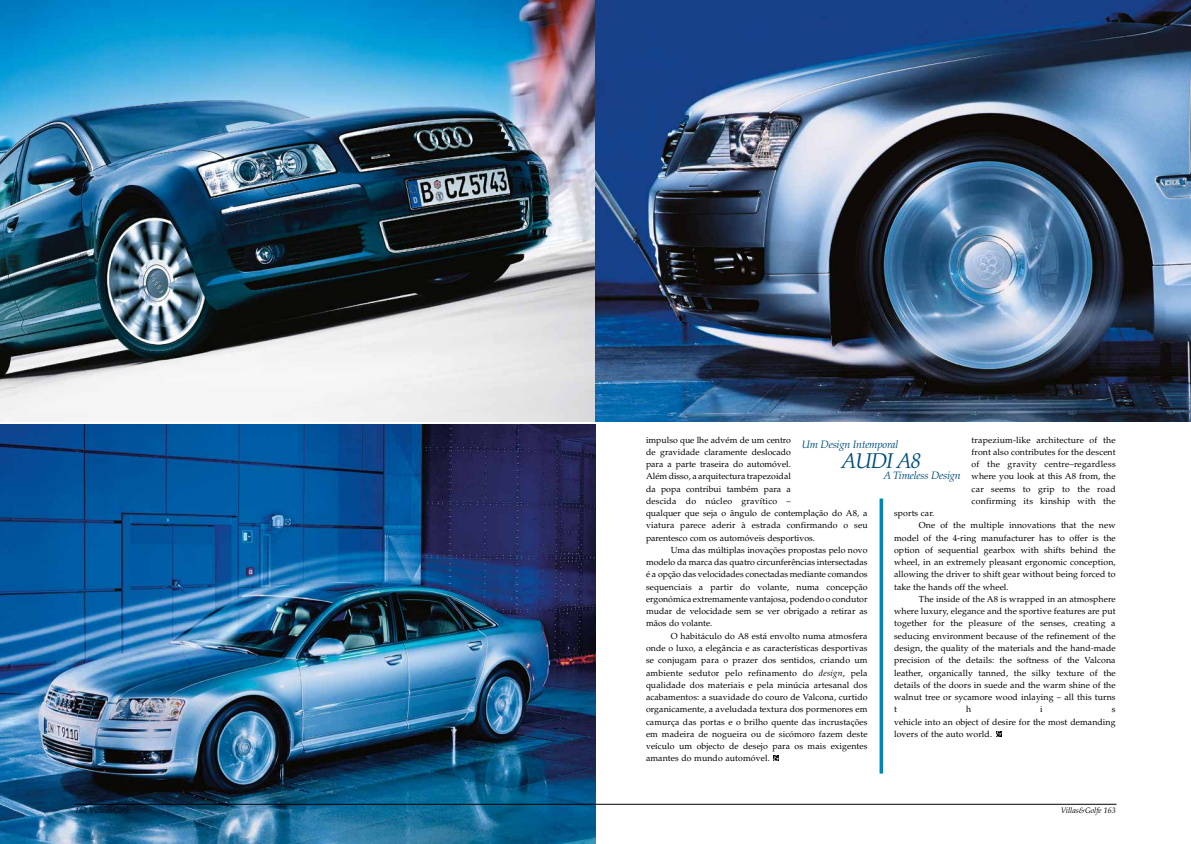
<style>
.page{position:relative;width:1191px;height:844px;background:#fff}
.page>*{position:absolute;margin:0;border:0;box-sizing:border-box;transform-origin:0 0}
.t1{font:italic 21.35px "Palatino";letter-spacing:-.06em;color:#004f7c}
.t2{font:italic 10.67px "Palatino";letter-spacing:-.02em;color:#004f7c}
.t3{font:8.75px/12.2px "Palatino";letter-spacing:.01em;color:#000;text-align:justify}
.t4{font:italic 7.88px "Palatino";color:#000}
.s1{font-style:italic}
</style>
<div class="page">
<img style="left:0;top:424px;width:595px;height:419px">
<img style="left:0;top:0;width:595px;height:422px">
<hr style="left:595px;top:803px;width:521px;height:1px;background:#000">
<svg style="left:879px;top:498px;width:4px;height:275px"></svg>
<svg style="left:996px;top:731px;width:5px;height:5px"></svg>
<svg style="left:773px;top:755px;width:6px;height:6px"></svg>
<hr style="left:74px;top:803px;width:521px;height:1px;background:#000">
<img style="left:595px;top:0;width:596px;height:422px">
<p class="t3" style="left:971px;top:433px;width:146px">trapezium-like architecture of the front also contributes for the descent of the gravity centre–regardless where you look at this A8 from, the car seems to grip to the road confirming its kinship with the</p>
<p class="t3" style="left:646px;top:433px;width:223px;text-align:left">impulso que lhe advém de um centro<br>de gravidade claramente deslocado<br>para a parte traseira do automóvel.<br>Além disso, a arquitectura trapezoidal<br>da popa contribui também para a<br>descida do núcleo gravítico –<br>qualquer que seja o ângulo de contemplação do A8, a viatura parece aderir à estrada confirmando o seu parentesco com os automóveis desportivos.</p>
<p class="t3" style="left:646px;top:544px;width:223px;text-indent:25px">Uma das múltiplas inovações propostas pelo novo modelo da marca das quatro circunferências intersectadas é a opção das velocidades conectadas mediante comandos sequenciais a partir do volante, numa concepção ergonómica extremamente vantajosa, podendo o condutor mudar de velocidade sem se ver obrigado a retirar as mãos do volante.</p>
<p class="t3" style="left:646px;top:629px;width:223px;text-indent:25px">O habitáculo do A8 está envolto numa atmosfera onde o luxo, a elegância e as características desportivas se conjugam para o prazer dos sentidos, criando um ambiente sedutor pelo refinamento do <span class="s1">design</span>, pela qualidade dos materiais e pela minúcia artesanal dos acabamentos: a suavidade do couro de Valcona, curtido organicamente, a aveludada textura dos pormenores em camurça das portas e o brilho quente das incrustações em madeira de nogueira ou de sicómoro fazem deste veículo um objecto de desejo para os mais exigentes amantes do mundo automóvel.</p>
<p class="t2" style="left:801px;top:438px;width:98px">Um Design Intemporal</p>
<h1 class="t1" style="left:841px;top:448px;width:81px">AUDI A8</h1>
<p class="t2" style="left:883px;top:469px;width:79px">A Timeless Design</p>
<p class="t3" style="left:894px;top:507px;width:42px">sports car.</p>
<p class="t3" style="left:919px;top:519px;width:198px">One of the multiple innovations that the new</p>
<p class="t3" style="left:894px;top:531px;width:223px">model of the 4-ring manufacturer has to offer is the</p>
<p class="t3" style="left:894px;top:544px;width:223px">option of sequential gearbox with shifts behind the</p>
<p class="t3" style="left:894px;top:556px;width:223px">wheel, in an extremely pleasant ergonomic conception,</p>
<p class="t3" style="left:894px;top:568px;width:223px">allowing the driver to shift gear without being forced to</p>
<p class="t3" style="left:894px;top:580px;width:116px">take the hands off the wheel.</p>
<p class="t3" style="left:919px;top:593px;width:198px">The inside of the A8 is wrapped in an atmosphere</p>
<p class="t3" style="left:894px;top:605px;width:223px">where luxury, elegance and the sportive features are put</p>
<p class="t3" style="left:894px;top:617px;width:223px">together for the pleasure of the senses, creating a</p>
<p class="t3" style="left:894px;top:629px;width:223px">seducing environment because of the refinement of the</p>
<p class="t3" style="left:894px;top:642px;width:223px">design, the quality of the materials and the hand-made</p>
<p class="t3" style="left:894px;top:654px;width:223px">precision of the details: the softness of the Valcona</p>
<p class="t3" style="left:894px;top:666px;width:223px">leather, organically tanned, the silky texture of the</p>
<p class="t3" style="left:894px;top:678px;width:223px">details of the doors in suede and the warm shine of the</p>
<p class="t3" style="left:894px;top:691px;width:223px">walnut tree or sycamore wood inlaying – all this turns</p>
<p class="t3" style="left:894px;top:703px;width:4px">t</p>
<p class="t3" style="left:966px;top:703px;width:7px">h</p>
<p class="t3" style="left:1040px;top:703px;width:4px">i</p>
<p class="t3" style="left:894px;top:703px;width:223px;text-indent:218px">s vehicle into an object of desire for the most demanding lovers of the auto world.</p>
<p class="t4" style="left:75px;top:805px;width:56px">162 Villas&amp;Golfe</p>
<p class="t4" style="left:1060px;top:805px;width:56px">Villas&amp;Golfe 163</p>
</div>
